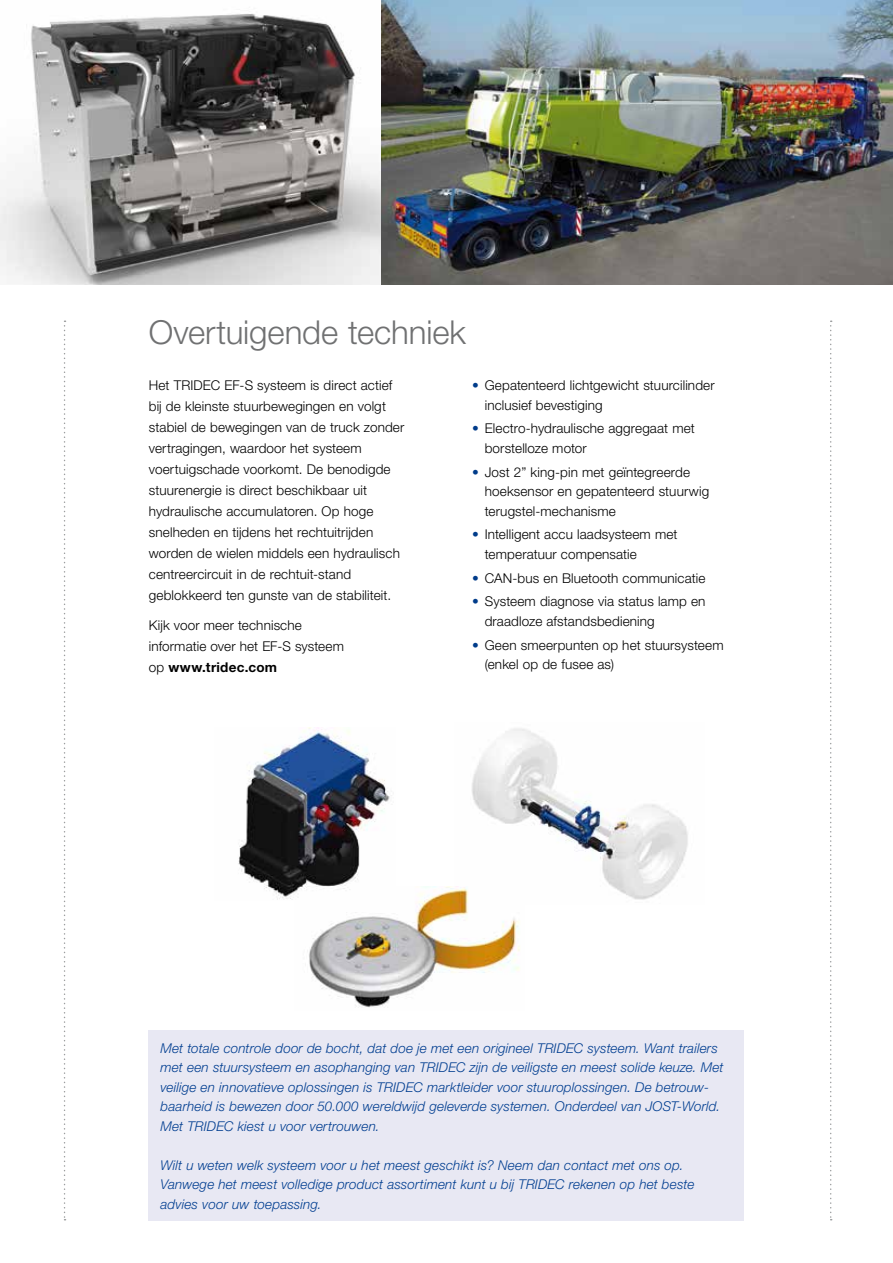
<style>
.page{position:relative;width:893px;height:1263px;background:#fff}
.page>*{position:absolute;margin:0;border:0;box-sizing:border-box;transform-origin:0 0}
.t1{font:300 33px "Helvetica Neue LT Pro";letter-spacing:-.005em;color:#707172}
.t2{font:300 13.5px/21px "Helvetica Neue LT Pro";letter-spacing:.01em;color:#000}
.t3{font:italic 300 13.5px/19.5px "Helvetica Neue LT";letter-spacing:.01em;color:#003d90}
.s1{font-weight:700}
.s2{color:#003c8a}
</style>
<div class="page">
<img style="left:1px;top:14px;width:380px;height:271px">
<svg style="left:64px;top:320px;width:2px;height:900px"></svg>
<svg style="left:830px;top:321px;width:2px;height:899px"></svg>
<img style="left:0;top:0;width:1px;height:285px">
<img style="left:381px;top:0;width:512px;height:285px">
<img style="left:456px;top:728px;width:232px;height:172px">
<img style="left:309px;top:887px;width:215px;height:121px">
<img style="left:238px;top:727px;width:158px;height:173px">
<div style="left:149px;top:1030px;width:595px;height:190px;background:#e8e8f3"></div>
<h1 class="t1" style="left:149px;top:312px;width:319px">Overtuigende techniek</h1>
<p class="t2" style="left:149px;top:374px;width:257px">Het TRIDEC EF-S systeem is direct actief bij de kleinste stuurbewegingen en volgt stabiel de bewegingen van de truck zonder vertragingen, waardoor het systeem voertuigschade voorkomt. De benodigde stuurenergie is direct beschikbaar uit hydraulische accumulatoren. Op hoge snelheden en tijdens het rechtuitrijden worden de wielen middels een hydraulisch centreercircuit in de rechtuit-stand geblokkeerd ten gunste van de stabiliteit.</p>
<p class="t2" style="left:149px;top:614px;width:197px">Kijk voor meer technische informatie over het EF-S systeem op <span class="s1">www.tridec.com</span></p>
<p class="t2" style="left:485px;top:375px;width:231px;line-height:19.5px;text-indent:-13px"><span class="s2">•</span> Gepatenteerd lichtgewicht stuurcilinder inclusief bevestiging</p>
<p class="t2" style="left:485px;top:419px;width:212px;line-height:19.5px;text-indent:-13px"><span class="s2">•</span> Electro-hydraulische aggregaat met borstelloze motor</p>
<p class="t2" style="left:485px;top:462px;width:226px;line-height:19.5px;text-indent:-13px"><span class="s2">•</span> Jost 2” king-pin met geïntegreerde hoeksensor en gepatenteerd stuurwig terugstel-mechanisme</p>
<p class="t2" style="left:485px;top:525px;width:194px;line-height:19.5px;text-indent:-13px"><span class="s2">•</span> Intelligent accu laadsysteem met temperatuur compensatie</p>
<p class="t2" style="left:472px;top:567px;width:235px"><span class="s2">•</span> CAN-bus en Bluetooth communicatie</p>
<p class="t2" style="left:485px;top:591px;width:222px;line-height:19.5px;text-indent:-13px"><span class="s2">•</span> Systeem diagnose via status lamp en draadloze afstandsbediening</p>
<p class="t2" style="left:485px;top:635px;width:240px;line-height:19.5px;text-indent:-13px"><span class="s2">•</span> Geen smeerpunten op het stuursysteem (enkel op de fusee as)</p>
<p class="t3" style="left:161px;top:1038px;width:564px">Met totale controle door de bocht, dat doe je met een origineel TRIDEC systeem. Want trailers met een stuursysteem en asophanging van TRIDEC zijn de veiligste en meest solide keuze. Met veilige en innovatieve oplossingen is TRIDEC marktleider voor stuuroplossingen. De betrouw&shy;baarheid is bewezen door 50.000 wereldwijd geleverde systemen. Onderdeel van JOST-World.<br>Met TRIDEC kiest u voor vertrouwen.</p>
<p class="t3" style="left:161px;top:1155px;width:535px">Wilt u weten welk systeem voor u het meest geschikt is? Neem dan contact met ons op.<br>Vanwege het meest volledige product assortiment kunt u bij TRIDEC rekenen op het beste advies voor uw toepassing.</p>
</div>
